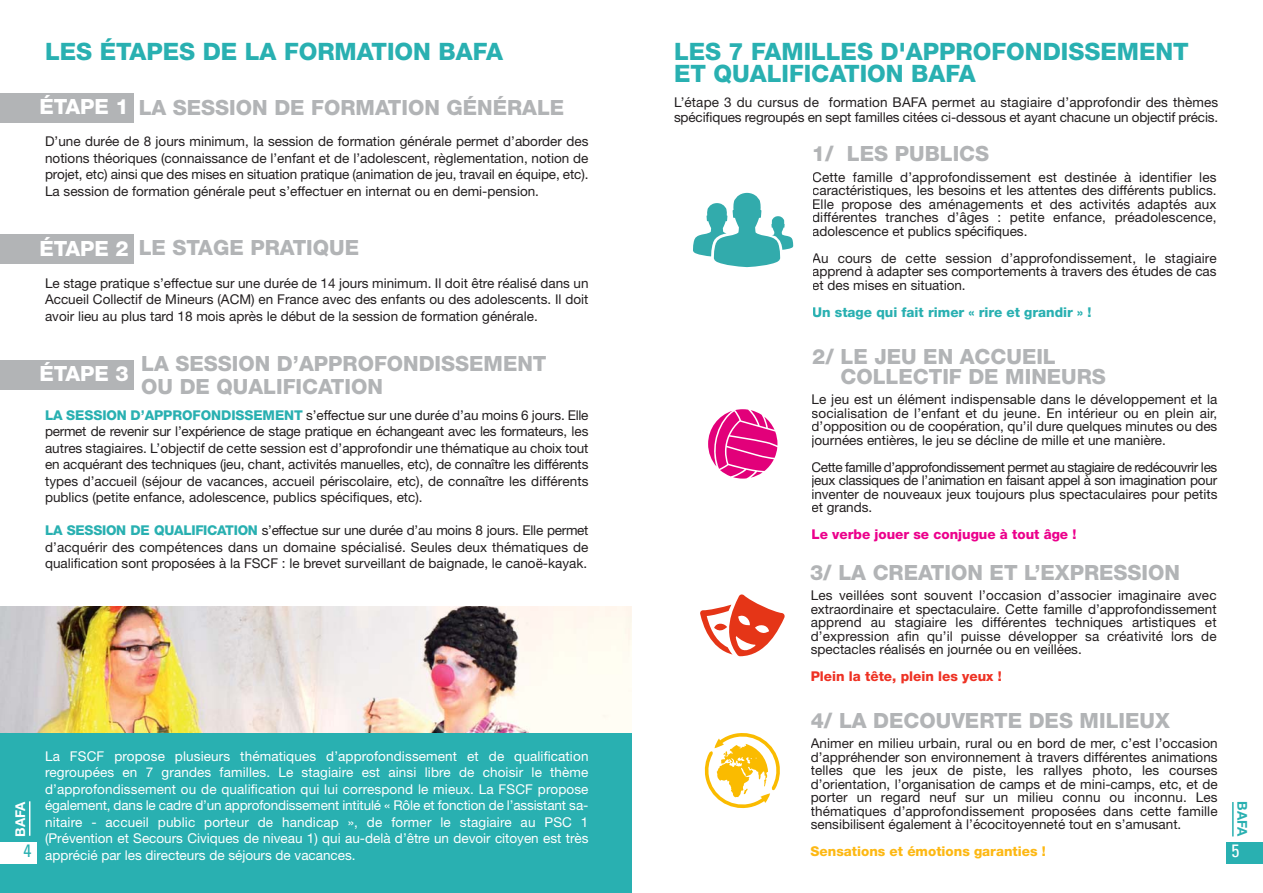
<style>
.page{position:relative;width:1263px;height:893px;background:#fff}
.page>*{position:absolute;margin:0;border:0;box-sizing:border-box;transform-origin:0 0}
.t1{font:800 24px/22.5px "Helvetica Neue";color:#29b0b1}
.t2{font:800 21px/22.5px "Helvetica Neue";color:#b2b4b6}
.t3{font:800 21px "Helvetica Neue";color:#fff}
.t4{font:condensed 18px "Univers";color:#29b0b1}
.t5{font:condensed 18px "Univers";color:#fff}
.t6{font:13.5px/13.5px "Helvetica Neue";color:#231f20;text-align:justify}
.t7{font:13.5px/16.5px "Helvetica Neue";color:#fff;text-align:justify}
.t8{font:800 13.5px "Helvetica Neue";color:#29b0b1}
.t9{font:800 13.5px "Helvetica Neue";color:#ec008c}
.t10{font:800 13.5px "Helvetica Neue";color:#fdb813}
.t11{font:800 13.5px "Helvetica Neue";color:#ee3224}
.t12{font:700 13.5px "Helvetica Neue";color:#29b0b1}
.t13{font:700 13.5px "Helvetica Neue";color:#fff}
.s1{font-weight:800;color:#29b0b1}
</style>
<div class="page">
<div style="left:0;top:724px;width:631px;height:169px;background:#29b0b1"></div>
<div style="left:0;top:842px;width:36px;height:21px;background:#fff"></div>
<div style="left:1227px;top:842px;width:36px;height:21px;background:#29b0b1"></div>
<hr style="left:1232px;top:802px;width:1px;height:34px;background:#29b0b1">
<hr style="left:29px;top:801px;width:1px;height:35px;background:#fff">
<div style="left:0;top:93px;width:133px;height:30px;background:#b2b4b6"></div>
<div style="left:0;top:234px;width:133px;height:30px;background:#b2b4b6"></div>
<div style="left:0;top:360px;width:133px;height:30px;background:#b2b4b6"></div>
<img style="left:0;top:606px;width:631px;height:127px">
<svg style="left:693px;top:193px;width:100px;height:74px"></svg>
<svg style="left:708px;top:409px;width:69px;height:70px"></svg>
<svg style="left:700px;top:594px;width:85px;height:62px"></svg>
<svg style="left:705px;top:733px;width:75px;height:75px"></svg>
<h1 class="t1" style="left:45px;top:42px;width:459px">LES ÉTAPES DE LA FORMATION BAFA</h1>
<h2 class="t3" style="left:39px;top:99px;width:91px">ÉTAPE 1</h2>
<p class="t6" style="left:45px;top:135px;width:545px;line-height:16.5px">D’une durée de 8 jours minimum, la session de formation générale permet d’aborder des notions théoriques (connaissance de l’enfant et de l’adolescent, règlementation, notion de projet, etc) ainsi que des mises en situation pratique (animation de jeu, travail en équipe, etc).<br>La session de formation générale peut s’effectuer en internat ou en demi-pension.</p>
<h2 class="t2" style="left:139px;top:98px;width:427px">LA SESSION DE FORMATION GÉNÉRALE</h2>
<h2 class="t3" style="left:39px;top:241px;width:91px">ÉTAPE 2</h2>
<h2 class="t2" style="left:139px;top:238px;width:222px">LE STAGE PRATIQUE</h2>
<p class="t6" style="left:45px;top:276px;width:545px;line-height:16.5px">Le stage pratique s’effectue sur une durée de 14 jours minimum. Il doit être réalisé dans un Accueil Collectif de Mineurs (ACM) en France avec des enfants ou des adolescents. Il doit avoir lieu au plus tard 18 mois après le début de la session de formation générale.</p>
<h2 class="t3" style="left:39px;top:366px;width:91px">ÉTAPE 3</h2>
<h2 class="t2" style="left:141px;top:354px;width:407px">LA SESSION D’APPROFONDISSEMENT<br>OU DE QUALIFICATION</h2>
<p class="t6" style="left:45px;top:408px;width:545px;line-height:16.5px"><span class="s1">LA SESSION D’APPROFONDISSEMENT</span> s’effectue sur une durée d’au moins 6 jours. Elle permet de revenir sur l’expérience de stage pratique en échangeant avec les formateurs, les autres stagiaires. L’objectif de cette session est d’approfondir une thématique au choix tout en acquérant des techniques (jeu, chant, activités manuelles, etc), de connaître les différents types d’accueil (séjour de vacances, accueil périscolaire, etc), de connaître les différents publics (petite enfance, adolescence, publics spécifiques, etc).</p>
<p class="t6" style="left:45px;top:524px;width:545px;line-height:16.5px"><span class="s1">LA SESSION DE QUALIFICATION</span> s’effectue sur une durée d’au moins 8 jours. Elle permet d’acquérir des compétences dans un domaine spécialisé. Seules deux thématiques de qualification sont proposées à la FSCF : le brevet surveillant de baignade, le canoë-kayak.</p>
<h1 class="t1" style="left:674px;top:42px;width:516px">LES 7 FAMILLES D'APPROFONDISSEMENT<br>ET QUALIFICATION BAFA</h1>
<p class="t6" style="left:674px;top:96px;width:546px;line-height:15px">L’étape 3 du cursus de formation BAFA permet au stagiaire d’approfondir des thèmes spécifiques regroupés en sept familles citées ci-dessous et ayant chacune un objectif précis.</p>
<h2 class="t2" style="left:812px;top:144px;width:179px">1/ LES PUBLICS</h2>
<p class="t6" style="left:812px;top:171px;width:406px">Cette famille d’approfondissement est destinée à identifier les caractéristiques, les besoins et les attentes des différents publics.<br>Elle propose des aménagements et des activités adaptés aux différentes tranches d’âges : petite enfance, préadolescence, adolescence et publics spécifiques.</p>
<p class="t6" style="left:812px;top:252px;width:406px">Au cours de cette session d’approfondissement, le stagiaire apprend à adapter ses comportements à travers des études de cas et des mises en situation.</p>
<p class="t8" style="left:812px;top:307px;width:281px">Un stage qui fait rimer « rire et grandir » !</p>
<h2 class="t2" style="left:840px;top:349px;width:267px;line-height:19.5px;text-indent:-28px">2/ LE JEU EN ACCUEIL<br>COLLECTIF DE MINEURS</h2>
<p class="t6" style="left:811px;top:394px;width:407px">Le jeu est un élément indispensable dans le développement et la socialisation de l’enfant et du jeune. En intérieur ou en plein air, d’opposition ou de coopération, qu’il dure quelques minutes ou des journées entières, le jeu se décline de mille et une manière.</p>
<p class="t6" style="left:811px;top:461px;width:407px">Cette famille d’approfondissement permet au stagiaire de redécouvrir les jeux classiques de l’animation en faisant appel à son imagination pour inventer de nouveaux jeux toujours plus spectaculaires pour petits et grands.</p>
<p class="t9" style="left:811px;top:529px;width:266px">Le verbe jouer se conjugue à tout âge !</p>
<h2 class="t2" style="left:810px;top:564px;width:371px">3/ LA CREATION ET L’EXPRESSION</h2>
<p class="t6" style="left:811px;top:590px;width:407px">Les veillées sont souvent l’occasion d’associer imaginaire avec extraordinaire et spectaculaire. Cette famille d’approfondissement apprend au stagiaire les différentes techniques artistiques et d’expression afin qu’il puisse développer sa créativité lors de spectacles réalisés en journée ou en veillées.</p>
<p class="t11" style="left:811px;top:672px;width:192px">Plein la tête, plein les yeux !</p>
<h2 class="t2" style="left:811px;top:711px;width:361px">4/ LA DECOUVERTE DES MILIEUX</h2>
<p class="t6" style="left:811px;top:738px;width:408px">Animer en milieu urbain, rural ou en bord de mer, c’est l’occasion d’appréhender son environnement à travers différentes animations telles que les jeux de piste, les rallyes photo, les courses d’orientation, l’organisation de camps et de mini-camps, etc, et de porter un regard neuf sur un milieu connu ou inconnu. Les thématiques d’approfondissement proposées dans cette famille sensibilisent également à l’écocitoyenneté tout en s’amusant.</p>
<p class="t10" style="left:811px;top:846px;width:237px">Sensations et émotions garanties !</p>
<p class="t7" style="left:45px;top:749px;width:545px">La FSCF propose plusieurs thématiques d’approfondissement et de qualification regroupées en 7 grandes familles. Le stagiaire est ainsi libre de choisir le thème d’approfondissement ou de qualification qui lui correspond le mieux. La FSCF propose également, dans le cadre d’un approfondissement intitulé « Rôle et fonction de l’assistant sa&shy;nitaire - accueil public porteur de handicap », de former le stagiaire au PSC 1 (Prévention et Secours Civiques de niveau 1) qui au-delà d’être un devoir citoyen est très apprécié par les directeurs de séjours de vacances.</p>
<p class="t13" style="left:16px;top:836px;width:37px;rotate:-90deg">BAFA</p>
<p class="t12" style="left:1247px;top:801px;width:37px;rotate:90deg">BAFA</p>
<h3 class="t4" style="left:24px;top:844px;width:9px">4</h3>
<h3 class="t5" style="left:1231px;top:844px;width:9px">5</h3>
</div>
